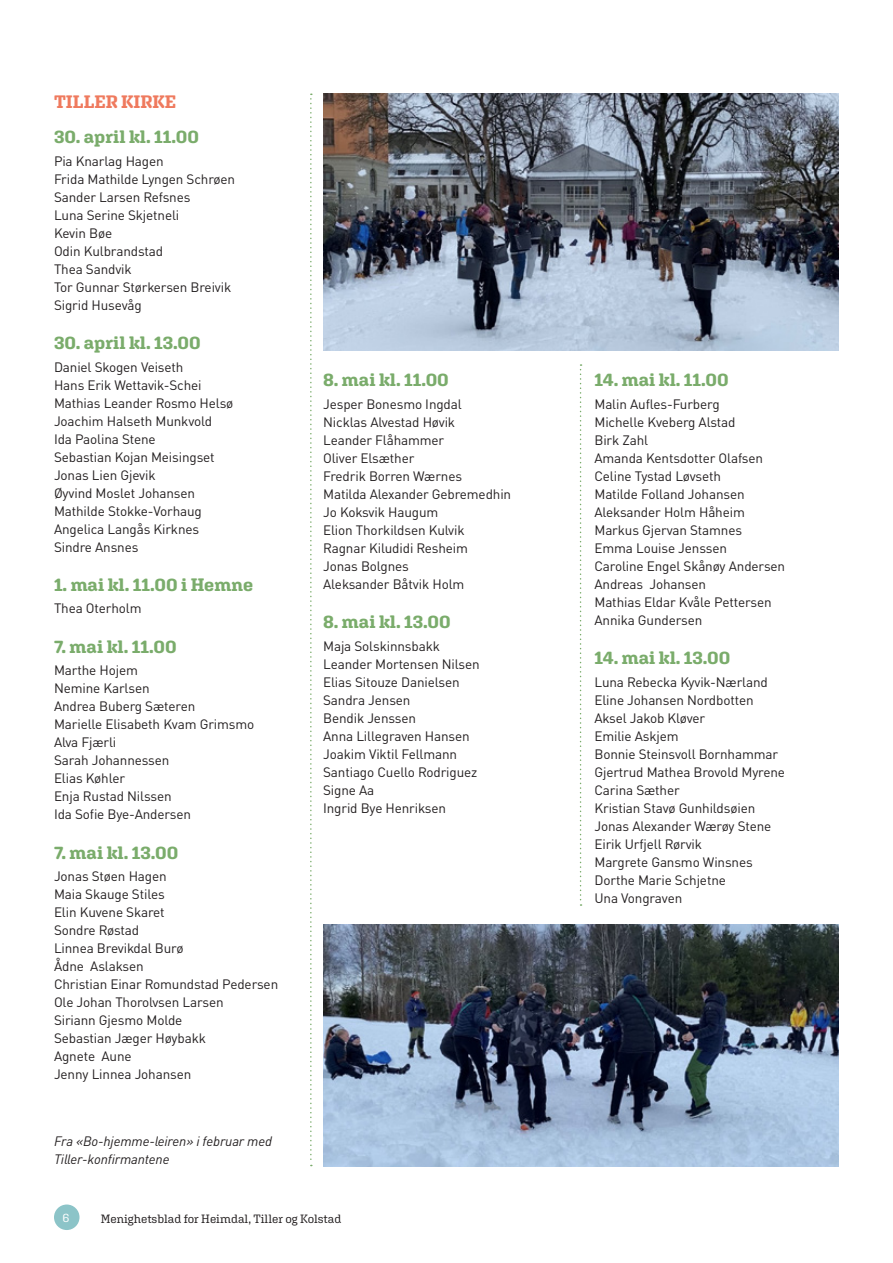
<style>
.page{position:relative;width:893px;height:1263px;background:#fff}
.page>*{position:absolute;margin:0;border:0;box-sizing:border-box;transform-origin:0 0}
.Undertittel2{font:700 18px "Aglet Slab";color:#7aac6b}
.Undertittel2-2{font:700 18px "Aglet Slab";color:#ef7a5e}
.Brødtekst{font:13.5px "DIN Pro";letter-spacing:-.01em;color:#231f20}
.Brødtekst-2{font:italic 13.5px/18px "DIN Pro";letter-spacing:-.01em;color:#231f20}
.t1{font:12px "Aglet Slab";letter-spacing:-.005em;color:#231f20}
.t2{font:12px "Aglet Slab";color:#fff}
</style>
<div class="page">
<div style="left:54px;top:1204px;width:26px;height:26px;background:#8cc4c8;border-radius:50%"></div>
<img style="left:323px;top:924px;width:516px;height:242px">
<img style="left:323px;top:94px;width:516px;height:257px">
<svg style="left:310px;top:94px;width:2px;height:1072px"></svg>
<svg style="left:580px;top:364px;width:2px;height:542px"></svg>
<p class="Undertittel2-2" style="left:54px;top:91px;width:124px">TILLER KIRKE</p>
<p class="Undertittel2" style="left:54px;top:126px;width:146px">30. april kl. 11.00</p>
<p class="Brødtekst" style="left:54px;top:150px;width:111px">Pia Knarlag Hagen</p>
<p class="Brødtekst" style="left:54px;top:168px;width:183px">Frida Mathilde Lyngen Schrøen</p>
<p class="Brødtekst" style="left:54px;top:186px;width:138px">Sander Larsen Refsnes</p>
<p class="Brødtekst" style="left:54px;top:204px;width:127px">Luna Serine Skjetneli</p>
<p class="Brødtekst" style="left:54px;top:222px;width:60px">Kevin Bøe</p>
<p class="Brødtekst" style="left:54px;top:240px;width:111px">Odin Kulbrandstad</p>
<p class="Brødtekst" style="left:54px;top:258px;width:79px">Thea Sandvik</p>
<p class="Brødtekst" style="left:54px;top:276px;width:179px">Tor Gunnar Størkersen Breivik</p>
<p class="Brødtekst" style="left:54px;top:294px;width:89px">Sigrid Husevåg</p>
<p class="Undertittel2" style="left:54px;top:332px;width:148px">30. april kl. 13.00</p>
<p class="Brødtekst" style="left:54px;top:356px;width:131px">Daniel Skogen Veiseth</p>
<p class="Brødtekst" style="left:54px;top:374px;width:149px">Hans Erik Wettavik-Schei</p>
<p class="Brødtekst" style="left:54px;top:392px;width:181px">Mathias Leander Rosmo Helsø</p>
<p class="Brødtekst" style="left:54px;top:410px;width:160px">Joachim Halseth Munkvold</p>
<p class="Brødtekst" style="left:54px;top:428px;width:103px">Ida Paolina Stene</p>
<p class="Brødtekst" style="left:54px;top:446px;width:162px">Sebastian Kojan Meisingset</p>
<p class="Brødtekst" style="left:54px;top:464px;width:103px">Jonas Lien Gjevik</p>
<p class="Brødtekst" style="left:54px;top:482px;width:143px">Øyvind Moslet Johansen</p>
<p class="Brødtekst" style="left:54px;top:500px;width:149px">Mathilde Stokke-Vorhaug</p>
<p class="Brødtekst" style="left:54px;top:518px;width:147px">Angelica Langås Kirknes</p>
<p class="Brødtekst" style="left:54px;top:536px;width:86px">Sindre Ansnes</p>
<p class="Undertittel2" style="left:54px;top:574px;width:201px">1. mai kl. 11.00 i Hemne</p>
<p class="Brødtekst" style="left:54px;top:598px;width:89px">Thea Oterholm</p>
<p class="Undertittel2" style="left:54px;top:636px;width:124px">7. mai kl. 11.00</p>
<p class="Brødtekst" style="left:54px;top:660px;width:85px">Marthe Hojem</p>
<p class="Brødtekst" style="left:54px;top:678px;width:97px">Nemine Karlsen</p>
<p class="Brødtekst" style="left:54px;top:696px;width:143px">Andrea Buberg Sæteren</p>
<p class="Brødtekst" style="left:54px;top:714px;width:202px">Marielle Elisabeth Kvam Grimsmo</p>
<p class="Brødtekst" style="left:54px;top:732px;width:64px">Alva Fjærli</p>
<p class="Brødtekst" style="left:54px;top:750px;width:117px">Sarah Johannessen</p>
<p class="Brødtekst" style="left:54px;top:768px;width:73px">Elias Køhler</p>
<p class="Brødtekst" style="left:54px;top:786px;width:119px">Enja Rustad Nilssen</p>
<p class="Brødtekst" style="left:54px;top:804px;width:139px">Ida Sofie Bye-Andersen</p>
<p class="Undertittel2" style="left:54px;top:842px;width:126px">7. mai kl. 13.00</p>
<p class="Brødtekst" style="left:54px;top:866px;width:114px">Jonas Støen Hagen</p>
<p class="Brødtekst" style="left:54px;top:884px;width:112px">Maia Skauge Stiles</p>
<p class="Brødtekst" style="left:54px;top:902px;width:112px">Elin Kuvene Skaret</p>
<p class="Brødtekst" style="left:54px;top:920px;width:87px">Sondre Røstad</p>
<p class="Brødtekst" style="left:54px;top:938px;width:131px">Linnea Brevikdal Burø</p>
<p class="Brødtekst" style="left:54px;top:956px;width:91px">Ådne Aslaksen</p>
<p class="Brødtekst" style="left:54px;top:974px;width:226px">Christian Einar Romundstad Pedersen</p>
<p class="Brødtekst" style="left:54px;top:992px;width:171px">Ole Johan Thorolvsen Larsen</p>
<p class="Brødtekst" style="left:54px;top:1010px;width:130px">Siriann Gjesmo Molde</p>
<p class="Brødtekst" style="left:54px;top:1028px;width:154px">Sebastian Jæger Høybakk</p>
<p class="Brødtekst" style="left:54px;top:1046px;width:79px">Agnete Aune</p>
<p class="Brødtekst" style="left:54px;top:1064px;width:139px">Jenny Linnea Johansen</p>
<p class="Brødtekst-2" style="left:54px;top:1131px;width:220px">Fra «Bo-hjemme-leiren» i februar med<br>Tiller-konfirmantene</p>
<p class="Undertittel2" style="left:323px;top:369px;width:127px">8. mai kl. 11.00</p>
<p class="Brødtekst" style="left:323px;top:393px;width:140px">Jesper Bonesmo Ingdal</p>
<p class="Brødtekst" style="left:323px;top:411px;width:134px">Nicklas Alvestad Høvik</p>
<p class="Brødtekst" style="left:323px;top:429px;width:123px">Leander Flåhammer</p>
<p class="Brødtekst" style="left:323px;top:447px;width:93px">Oliver Elsæther</p>
<p class="Brødtekst" style="left:323px;top:465px;width:140px">Fredrik Borren Wærnes</p>
<p class="Brødtekst" style="left:323px;top:483px;width:190px">Matilda Alexander Gebremedhin</p>
<p class="Brødtekst" style="left:323px;top:501px;width:117px">Jo Koksvik Haugum</p>
<p class="Brødtekst" style="left:323px;top:519px;width:143px">Elion Thorkildsen Kulvik</p>
<p class="Brødtekst" style="left:323px;top:537px;width:146px">Ragnar Kiludidi Resheim</p>
<p class="Brødtekst" style="left:323px;top:555px;width:87px">Jonas Bolgnes</p>
<p class="Brødtekst" style="left:323px;top:573px;width:143px">Aleksander Båtvik Holm</p>
<p class="Undertittel2" style="left:323px;top:611px;width:129px">8. mai kl. 13.00</p>
<p class="Brødtekst" style="left:323px;top:635px;width:118px">Maja Solskinnsbakk</p>
<p class="Brødtekst" style="left:323px;top:653px;width:158px">Leander Mortensen Nilsen</p>
<p class="Brødtekst" style="left:323px;top:671px;width:138px">Elias Sitouze Danielsen</p>
<p class="Brødtekst" style="left:323px;top:689px;width:89px">Sandra Jensen</p>
<p class="Brødtekst" style="left:323px;top:707px;width:94px">Bendik Jenssen</p>
<p class="Brødtekst" style="left:323px;top:725px;width:148px">Anna Lillegraven Hansen</p>
<p class="Brødtekst" style="left:323px;top:743px;width:135px">Joakim Viktil Fellmann</p>
<p class="Brødtekst" style="left:323px;top:761px;width:156px">Santiago Cuello Rodriguez</p>
<p class="Brødtekst" style="left:323px;top:779px;width:53px">Signe Aa</p>
<p class="Brødtekst" style="left:323px;top:797px;width:124px">Ingrid Bye Henriksen</p>
<p class="t2" style="left:62px;top:1211px;width:9px">6</p>
<p class="t1" style="left:101px;top:1212px;width:242px">Menighetsblad for Heimdal, Tiller og Kolstad</p>
<p class="Undertittel2" style="left:594px;top:369px;width:136px">14. mai kl. 11.00</p>
<p class="Brødtekst" style="left:594px;top:393px;width:127px">Malin Aufles-Furberg</p>
<p class="Brødtekst" style="left:594px;top:411px;width:143px">Michelle Kveberg Alstad</p>
<p class="Brødtekst" style="left:594px;top:429px;width:55px">Birk Zahl</p>
<p class="Brødtekst" style="left:594px;top:447px;width:170px">Amanda Kentsdotter Olafsen</p>
<p class="Brødtekst" style="left:594px;top:465px;width:128px">Celine Tystad Løvseth</p>
<p class="Brødtekst" style="left:594px;top:483px;width:152px">Matilde Folland Johansen</p>
<p class="Brødtekst" style="left:594px;top:501px;width:152px">Aleksander Holm Håheim</p>
<p class="Brødtekst" style="left:594px;top:519px;width:149px">Markus Gjervan Stamnes</p>
<p class="Brødtekst" style="left:594px;top:537px;width:134px">Emma Louise Jenssen</p>
<p class="Brødtekst" style="left:594px;top:555px;width:192px">Caroline Engel Skånøy Andersen</p>
<p class="Brødtekst" style="left:594px;top:573px;width:113px">Andreas Johansen</p>
<p class="Brødtekst" style="left:594px;top:591px;width:179px">Mathias Eldar Kvåle Pettersen</p>
<p class="Brødtekst" style="left:594px;top:609px;width:109px">Annika Gundersen</p>
<p class="Undertittel2" style="left:594px;top:647px;width:138px">14. mai kl. 13.00</p>
<p class="Brødtekst" style="left:594px;top:671px;width:175px">Luna Rebecka Kyvik-Nærland</p>
<p class="Brødtekst" style="left:594px;top:689px;width:161px">Eline Johansen Nordbotten</p>
<p class="Brødtekst" style="left:594px;top:707px;width:112px">Aksel Jakob Kløver</p>
<p class="Brødtekst" style="left:594px;top:725px;width:86px">Emilie Askjem</p>
<p class="Brødtekst" style="left:594px;top:743px;width:185px">Bonnie Steinsvoll Bornhammar</p>
<p class="Brødtekst" style="left:594px;top:761px;width:192px">Gjertrud Mathea Brovold Myrene</p>
<p class="Brødtekst" style="left:594px;top:779px;width:87px">Carina Sæther</p>
<p class="Brødtekst" style="left:594px;top:797px;width:162px">Kristian Stavø Gunhildsøien</p>
<p class="Brødtekst" style="left:594px;top:815px;width:178px">Jonas Alexander Wærøy Stene</p>
<p class="Brødtekst" style="left:594px;top:833px;width:109px">Eirik Urfjell Rørvik</p>
<p class="Brødtekst" style="left:594px;top:851px;width:160px">Margrete Gansmo Winsnes</p>
<p class="Brødtekst" style="left:594px;top:869px;width:133px">Dorthe Marie Schjetne</p>
<p class="Brødtekst" style="left:594px;top:887px;width:89px">Una Vongraven</p>
</div>
